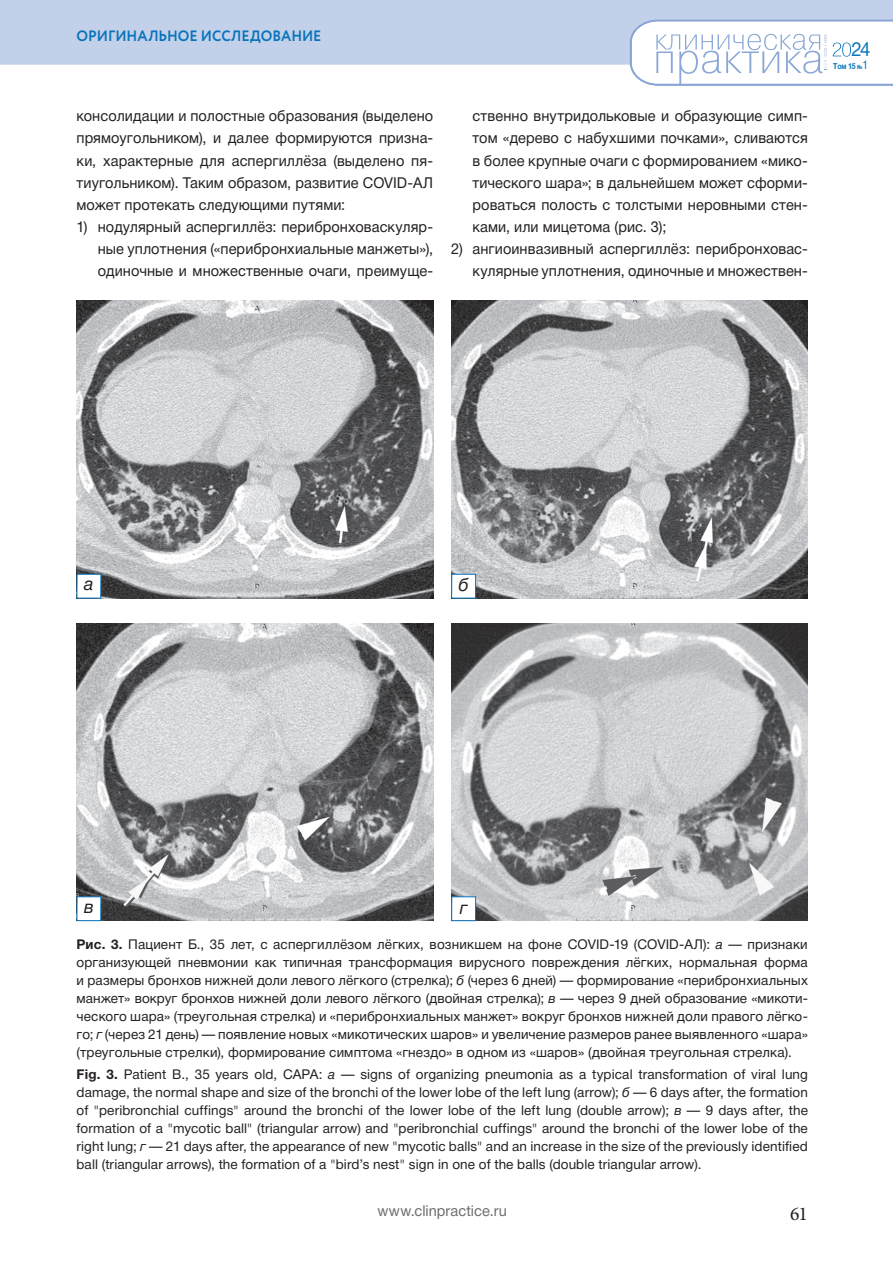
<style>
.page{position:relative;width:893px;height:1263px;background:#fff}
.page>*{position:absolute;margin:0;border:0;box-sizing:border-box;transform-origin:0 0}
.t1{font:19.5px "Helvetica Neue Cyr";color:#0874bb;scale:.95 1}
.t2{font:19.5px "Minion Pro";color:#231f20}
.t3{font:italic 18px "Helvetica Neue Cyr";color:#231f20}
.t4{font:15px/22.2px "Helvetica Neue Cyr";letter-spacing:.005em;color:#231f20;text-align:justify}
.t5{font:700 15px "Circe";letter-spacing:-.005em;color:#0874bb;scale:.95 1}
.t6{font:15px "Helvetica Neue Cyr";letter-spacing:.005em;color:#6c6d70}
.t7{font:13.5px/18px "Helvetica Neue Cyr";letter-spacing:.01em;color:#231f20;text-align:justify}
.t8{font:700 8.25px "Helvetica Neue Cyr";color:#0874bb;scale:.85 1}
.s1{font-size:6px}
.s2{font-weight:400;font-size:12px}
.s3{font-weight:700}
.s4{font-style:italic}
</style>
<div class="page">
<div style="left:0;top:0;width:893px;height:65px;background:#c3d0e9"></div>
<svg style="left:629px;top:19px;width:264px;height:67px"></svg>
<img style="left:77px;top:623px;width:356px;height:298px">
<img style="left:77px;top:301px;width:356px;height:297px">
<img style="left:452px;top:623px;width:356px;height:298px">
<img style="left:452px;top:301px;width:356px;height:297px">
<div style="left:77px;top:574px;width:24px;height:24px;background:#fff"></div>
<div style="left:77px;top:574px;width:24px;height:24px;border:1px solid #0874bb"></div>
<div style="left:77px;top:897px;width:24px;height:24px;background:#fff"></div>
<div style="left:77px;top:896px;width:24px;height:25px;border:1px solid #0874bb"></div>
<div style="left:452px;top:574px;width:24px;height:24px;background:#fff"></div>
<div style="left:451px;top:574px;width:25px;height:24px;border:1px solid #0874bb"></div>
<div style="left:452px;top:897px;width:24px;height:24px;background:#fff"></div>
<div style="left:451px;top:896px;width:25px;height:25px;border:1px solid #0874bb"></div>
<p class="t5" style="left:77px;top:26px;width:259px">ОРИГИНАЛЬНОЕ ИССЛЕДОВАНИЕ</p>
<p class="t4" style="left:77px;top:105px;width:358px">консолидации и полостные образования (выделено прямоугольником), и далее формируются призна&shy;ки, характерные для аспергиллёза (выделено пя&shy;тиугольником). Таким образом, развитие COVID-АЛ может протекать следующими путями:</p>
<p class="t4" style="left:98px;top:216px;width:337px;text-indent:-21px">1) нодулярный аспергиллёз: перибронховаскуляр&shy;ные уплотнения («перибронхиальные манжеты»), одиночные и множественные очаги, преимуще-</p>
<p class="t4" style="left:472px;top:105px;width:337px">ственно внутридольковые и образующие симп&shy;том «дерево с набухшими почками», сливаются в более крупные очаги с формированием «мико&shy;тического шара»; в дальнейшем может сформи&shy;роваться полость с толстыми неровными стен&shy;ками, или мицетома (рис. 3);</p>
<p class="t4" style="left:451px;top:238px;width:358px;text-align:right">2) ангиоинвазивный аспергиллёз: перибронховас&shy;кулярные уплотнения, одиночные и множествен-</p>
<h1 class="t1" style="left:851px;top:39px;width:22px">24</h1>
<p class="t8" style="left:833px;top:61px;width:43px">Том 15 <span class="s1">№</span><span class="s2">1</span></p>
<h2 class="t3" style="left:84px;top:574px;width:11px">a</h2>
<h2 class="t3" style="left:458px;top:575px;width:12px">б</h2>
<h2 class="t3" style="left:84px;top:896px;width:11px">в</h2>
<h2 class="t3" style="left:460px;top:897px;width:9px">г</h2>
<p class="t7" style="left:77px;top:935px;width:733px"><span class="s3">Рис. 3.</span> Пациент Б., 35 лет, с аспергиллёзом лёгких, возникшем на фоне COVID-19 (COVID-АЛ): <span class="s4">а</span> — признаки организующей пневмонии как типичная трансформация вирусного повреждения лёгких, нормальная форма и размеры бронхов нижней доли левого лёгкого (стрелка); <span class="s4">б</span> (через 6 дней) — формирование «перибронхиальных манжет» вокруг бронхов нижней доли левого лёгкого (двойная стрелка); <span class="s4">в</span> — через 9 дней образование «микоти&shy;ческого шара» (треугольная стрелка) и «перибронхиальных манжет» вокруг бронхов нижней доли правого лёгко&shy;го; <span class="s4">г</span> (через 21 день) — появление новых «микотических шаров» и увеличение размеров ранее выявленного «шара» (треугольные стрелки), формирование симптома «гнездо» в одном из «шаров» (двойная треугольная стрелка).</p>
<p class="t7" style="left:77px;top:1065px;width:733px"><span class="s3">Fig. 3.</span> Patient B., 35 years old, CAPA: <span class="s4">а</span> — signs of organizing pneumonia as a typical transformation of viral lung damage, the normal shape and size of the bronchi of the lower lobe of the left lung (arrow); <span class="s4">б</span> — 6 days after, the formation of "peribronchial cuffings" around the bronchi of the lower lobe of the left lung (double arrow); <span class="s4">в</span> — 9 days after, the formation of a "mycotic ball" (triangular arrow) and "peribronchial cuffings" around the bronchi of the lower lobe of the right lung; <span class="s4">г</span> — 21 days after, the appearance of new "mycotic balls" and an increase in the size of the previously identified ball (triangular arrows), the formation of a "bird’s nest" sign in one of the balls (double triangular arrow).</p>
<p class="t6" style="left:377px;top:1203px;width:131px">www.clinpractice.ru</p>
<h1 class="t2" style="left:790px;top:1200px;width:19px">61</h1>
</div>
